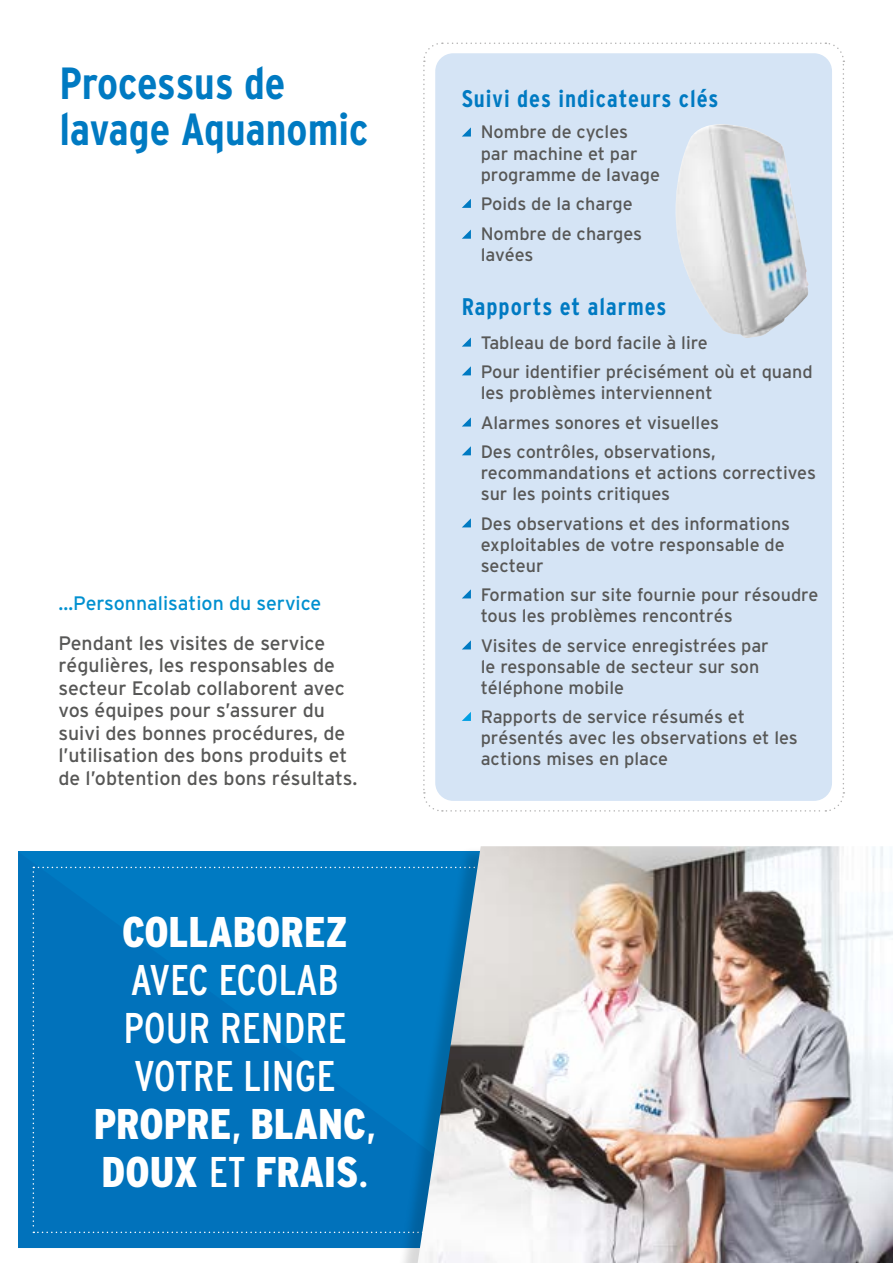
<style>
.page{position:relative;width:893px;height:1263px;background:#fff}
.page>*{position:absolute;margin:0;border:0;box-sizing:border-box;transform-origin:0 0}
.t1{font:700 45px/46.5px "Interstate Condensed";color:#007ac2}
.t2{font:42.9px/48px "Interstate Condensed";color:#fff;text-align:center}
.t3{font:900 42.9px "Interstate Condensed";color:#fff}
.t4{font:700 24px "Interstate Condensed";letter-spacing:.04em;color:#007ac2}
.t5{font:19.5px/22.5px "Interstate";color:#575756}
.t6{font:19.5px "Interstate";color:#0090d0}
.t7{font:18px/21px "Interstate";color:#575756}
.s1{font-weight:900}
</style>
<div class="page">
<div style="left:18px;top:852px;width:377px;height:396px;background:#0172bb"></div>
<div style="left:33px;top:867px;width:362px;height:366px;background:#0172bb"></div>
<svg style="left:423px;top:42px;width:422px;height:770px;background:#d8e6f5"></svg>
<img style="left:674px;top:124px;width:135px;height:214px">
<div style="left:395px;top:846px;width:498px;height:417px;background:#000;opacity:.15"></div>
<img style="left:418px;top:846px;width:475px;height:417px">
<h1 class="t1" style="left:60px;top:59px;width:310px">Processus de lavage Aquanomic</h1>
<p class="t6" style="left:58px;top:592px;width:264px">…Personnalisation du service</p>
<p class="t5" style="left:58px;top:631px;width:300px">Pendant les visites de service régulières, les responsables de secteur Ecolab collaborent avec vos équipes pour s’assurer du suivi des bonnes procédures, de l’utilisation des bons produits et de l’obtention des bons résultats.</p>
<h2 class="t3" style="left:122px;top:908px;width:227px">COLLABOREZ</h2>
<h2 class="t2" style="left:94px;top:956px;width:284px">AVEC ECOLAB<br>POUR RENDRE<br>VOTRE LINGE<br><span class="s1">PROPRE</span>, <span class="s1">BLANC</span>,<br><span class="s1">DOUX</span> ET <span class="s1">FRAIS</span>.</h2>
<h3 class="t4" style="left:462px;top:85px;width:258px">Suivi des indicateurs clés</h3>
<p class="t7" style="left:481px;top:122px;width:181px">Nombre de cycles par machine et par programme de lavage</p>
<p class="t7" style="left:481px;top:189px;width:163px;line-height:29.5px">Poids de la charge<br>Nombre de charges</p>
<p class="t7" style="left:481px;top:244px;width:54px">lavées</p>
<h3 class="t4" style="left:462px;top:293px;width:206px">Rapports et alarmes</h3>
<p class="t7" style="left:481px;top:327px;width:333px;line-height:29.5px">Tableau de bord facile à lire<br>Pour identifier précisément où et quand</p>
<p class="t7" style="left:481px;top:378px;width:240px;line-height:29.5px">les problèmes interviennent<br>Alarmes sonores et visuelles<br>Des contrôles, observations,</p>
<p class="t7" style="left:481px;top:462px;width:337px">recommandations et actions correctives sur les points critiques</p>
<p class="t7" style="left:481px;top:513px;width:311px">Des observations et des informations exploitables de votre responsable de secteur</p>
<p class="t7" style="left:481px;top:584px;width:339px">Formation sur site fournie pour résoudre tous les problèmes rencontrés</p>
<p class="t7" style="left:481px;top:635px;width:290px">Visites de service enregistrées par le responsable de secteur sur son téléphone mobile</p>
<p class="t7" style="left:481px;top:706px;width:319px">Rapports de service résumés et présentés avec les observations et les actions mises en place</p>
</div>
